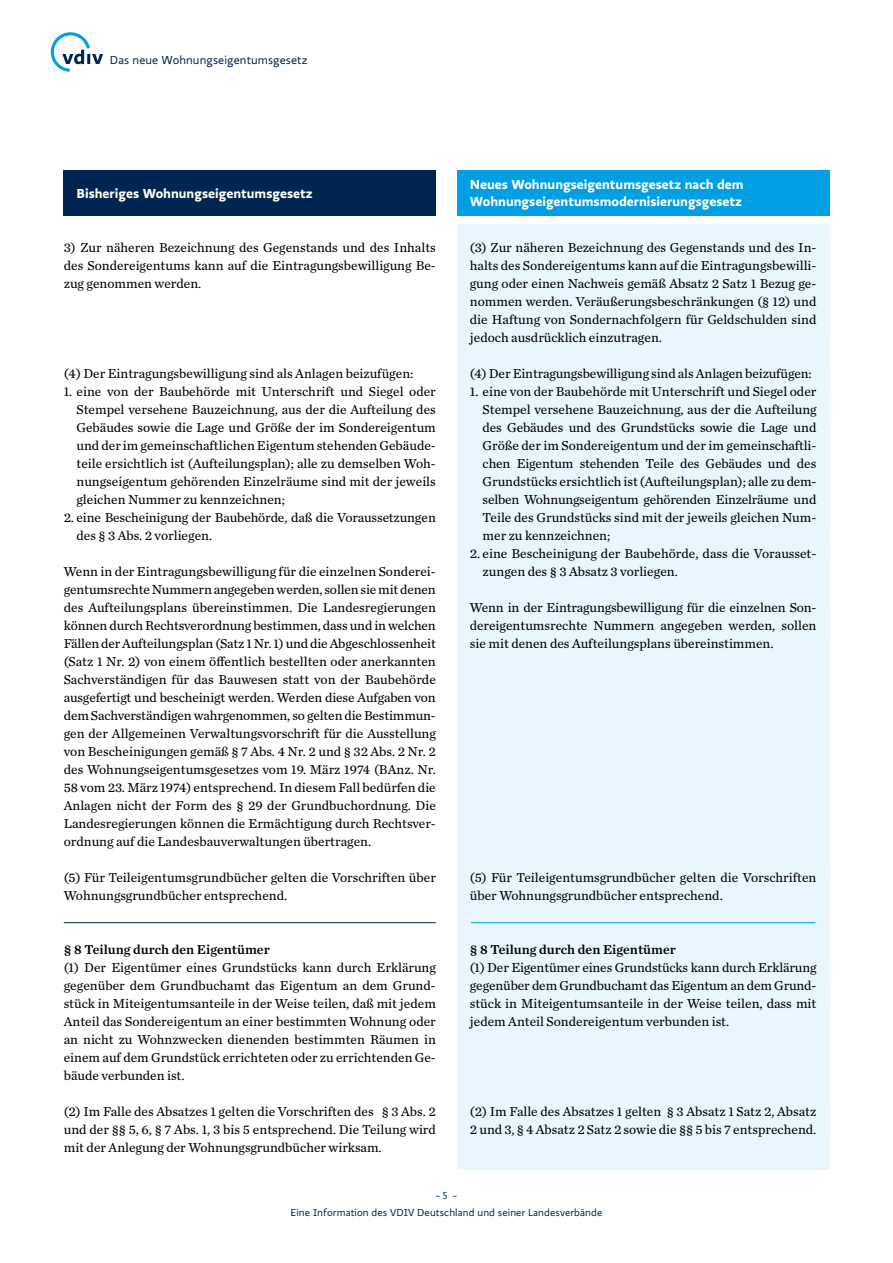
<style>
.page{position:relative;width:893px;height:1263px;background:#fff}
.page>*{position:absolute;margin:0;border:0;box-sizing:border-box;transform-origin:0 0}
.t1{font:13.5px/18px "Chronicle Text G2";color:#000;text-align:justify}
.t2{font:700 13.5px/16.2px "Ratio";color:#fff}
.t3{font:13.5px "Chronicle Text G2 Semi";color:#000}
.t4{font:12px "Ratio";letter-spacing:.01em;color:#002550}
.t5{font:10.5px "Ratio";letter-spacing:.01em;color:#002550}
.t6{font:10.5px "Ratio Display";color:#002550}
</style>
<div class="page">
<div style="left:64px;top:170px;width:372px;height:45px;background:#002550"></div>
<div style="left:457px;top:170px;width:372px;height:45px;background:#009ee3"></div>
<div style="left:457px;top:225px;width:372px;height:945px;background:#eaf6fe"></div>
<hr style="left:471px;top:922px;width:344px;height:1px;background:#009ee3">
<hr style="left:64px;top:922px;width:372px;height:1px;background:#002550">
<svg style="left:51px;top:32px;width:52px;height:40px"></svg>
<p class="t4" style="left:110px;top:53px;width:199px">Das neue Wohnungseigentumsgesetz</p>
<p class="t2" style="left:77px;top:185px;width:238px">Bisheriges Wohnungseigentumsgesetz</p>
<p class="t2" style="left:470px;top:177px;width:275px">Neues Wohnungseigentumsgesetz nach dem<br>Wohnungseigentumsmodernisierungsgesetz</p>
<p class="t1" style="left:470px;top:238px;width:348px">(3) Zur näheren Bezeichnung des Gegenstands und des In&shy;halts des Sondereigentums kann auf die Eintragungsbewilli&shy;gung oder einen Nachweis gemäß Absatz 2 Satz 1 Bezug ge&shy;nommen werden. Veräußerungsbeschränkungen (§ 12) und die Haftung von Sondernachfolgern für Geldschulden sind jedoch ausdrücklich einzutragen.</p>
<p class="t1" style="left:470px;top:364px;width:343px">(4) Der Eintragungsbewilligung sind als Anlagen beizufügen:</p>
<p class="t1" style="left:483px;top:382px;width:335px;text-indent:-13px">1. eine von der Baubehörde mit Unterschrift und Siegel oder Stempel versehene Bauzeichnung, aus der die Aufteilung des Gebäudes und des Grundstücks sowie die Lage und Größe der im Sondereigentum und der im gemeinschaftli&shy;chen Eigentum stehenden Teile des Gebäudes und des Grundstücks ersichtlich ist (Aufteilungsplan); alle zu dem&shy;selben Wohnungseigentum gehörenden Einzelräume und Teile des Grundstücks sind mit der jeweils gleichen Num&shy;mer zu kennzeichnen;</p>
<p class="t1" style="left:483px;top:544px;width:335px;text-indent:-13px">2. eine Bescheinigung der Baubehörde, dass die Vorausset&shy;zungen des § 3 Absatz 3 vorliegen.</p>
<p class="t1" style="left:470px;top:598px;width:348px">Wenn in der Eintragungsbewilligung für die einzelnen Son&shy;dereigentumsrechte Nummern angegeben werden, sollen sie mit denen des Aufteilungsplans übereinstimmen.</p>
<p class="t1" style="left:64px;top:238px;width:374px">3) Zur näheren Bezeichnung des Gegenstands und des Inhalts des Sondereigentums kann auf die Eintragungsbewilligung Be&shy;zug genommen werden.</p>
<p class="t1" style="left:64px;top:364px;width:351px">(4) Der Eintragungsbewilligung sind als Anlagen beizufügen:</p>
<p class="t1" style="left:77px;top:382px;width:361px;text-indent:-13px">1. eine von der Baubehörde mit Unterschrift und Siegel oder Stempel versehene Bauzeichnung, aus der die Aufteilung des Gebäudes sowie die Lage und Größe der im Sondereigentum und der im gemeinschaftlichen Eigentum stehenden Gebäude&shy;teile ersichtlich ist (Aufteilungsplan); alle zu demselben Woh&shy;nungseigentum gehörenden Einzelräume sind mit der jeweils gleichen Nummer zu kennzeichnen;</p>
<p class="t1" style="left:77px;top:508px;width:361px;text-indent:-13px">2. eine Bescheinigung der Baubehörde, daß die Voraussetzungen des § 3 Abs. 2 vorliegen.</p>
<p class="t1" style="left:64px;top:562px;width:374px">Wenn in der Eintragungsbewilligung für die einzelnen Sonderei&shy;gentumsrechte Nummern angegeben werden, sollen sie mit denen des Aufteilungsplans übereinstimmen. Die Landesregierungen können durch Rechtsverordnung bestimmen, dass und in welchen Fällen der Aufteilungsplan (Satz 1 Nr. 1) und die Abgeschlossenheit (Satz 1 Nr. 2) von einem öffentlich bestellten oder anerkannten Sachverständigen für das Bauwesen statt von der Baubehörde ausgefertigt und bescheinigt werden. Werden diese Aufgaben von dem Sachverständigen wahrgenommen, so gelten die Bestimmun&shy;gen der Allgemeinen Verwaltungsvorschrift für die Ausstellung von Bescheinigungen gemäß § 7 Abs. 4 Nr. 2 und § 32 Abs. 2 Nr. 2 des Wohnungseigentumsgesetzes vom 19. März 1974 (BAnz. Nr.<br>58 vom 23. März 1974) entsprechend. In diesem Fall bedürfen die Anlagen nicht der Form des § 29 der Grundbuchordnung. Die Landesregierungen können die Ermächtigung durch Rechtsver&shy;ordnung auf die Landesbauverwaltungen übertragen.</p>
<p class="t1" style="left:64px;top:868px;width:374px">(5) Für Teileigentumsgrundbücher gelten die Vorschriften über<br>Wohnungsgrundbücher entsprechend.</p>
<p class="t1" style="left:470px;top:868px;width:348px">(5) Für Teileigentumsgrundbücher gelten die Vorschriften über Wohnungsgrundbücher entsprechend.</p>
<p class="t3" style="left:64px;top:939px;width:207px">§ 8 Teilung durch den Eigentümer</p>
<p class="t1" style="left:64px;top:958px;width:374px">(1) Der Eigentümer eines Grundstücks kann durch Erklärung gegenüber dem Grundbuchamt das Eigentum an dem Grund&shy;stück in Miteigentumsanteile in der Weise teilen, daß mit jedem Anteil das Sondereigentum an einer bestimmten Wohnung oder an nicht zu Wohnzwecken dienenden bestimmten Räumen in einem auf dem Grundstück errichteten oder zu errichtenden Ge&shy;bäude verbunden ist.</p>
<p class="t1" style="left:64px;top:1102px;width:374px">(2) Im Falle des Absatzes 1 gelten die Vorschriften des § 3 Abs. 2 und der §§ 5, 6, § 7 Abs. 1, 3 bis 5 entsprechend. Die Teilung wird mit der Anlegung der Wohnungsgrundbücher wirksam.</p>
<p class="t3" style="left:470px;top:939px;width:207px">§ 8 Teilung durch den Eigentümer</p>
<p class="t1" style="left:470px;top:958px;width:348px">(1) Der Eigentümer eines Grundstücks kann durch Erklärung gegenüber dem Grundbuchamt das Eigentum an dem Grund&shy;stück in Miteigentumsanteile in der Weise teilen, dass mit jedem Anteil Sondereigentum verbunden ist.</p>
<p class="t1" style="left:470px;top:1102px;width:348px">(2) Im Falle des Absatzes 1 gelten § 3 Absatz 1 Satz 2, Absatz<br>2 und 3, § 4 Absatz 2 Satz 2 sowie die §§ 5 bis 7 entsprechend.</p>
<p class="t6" style="left:436px;top:1190px;width:23px">– 5 –</p>
<p class="t5" style="left:291px;top:1206px;width:313px">Eine Information des VDIV Deutschland und seiner Landesverbände</p>
</div>
